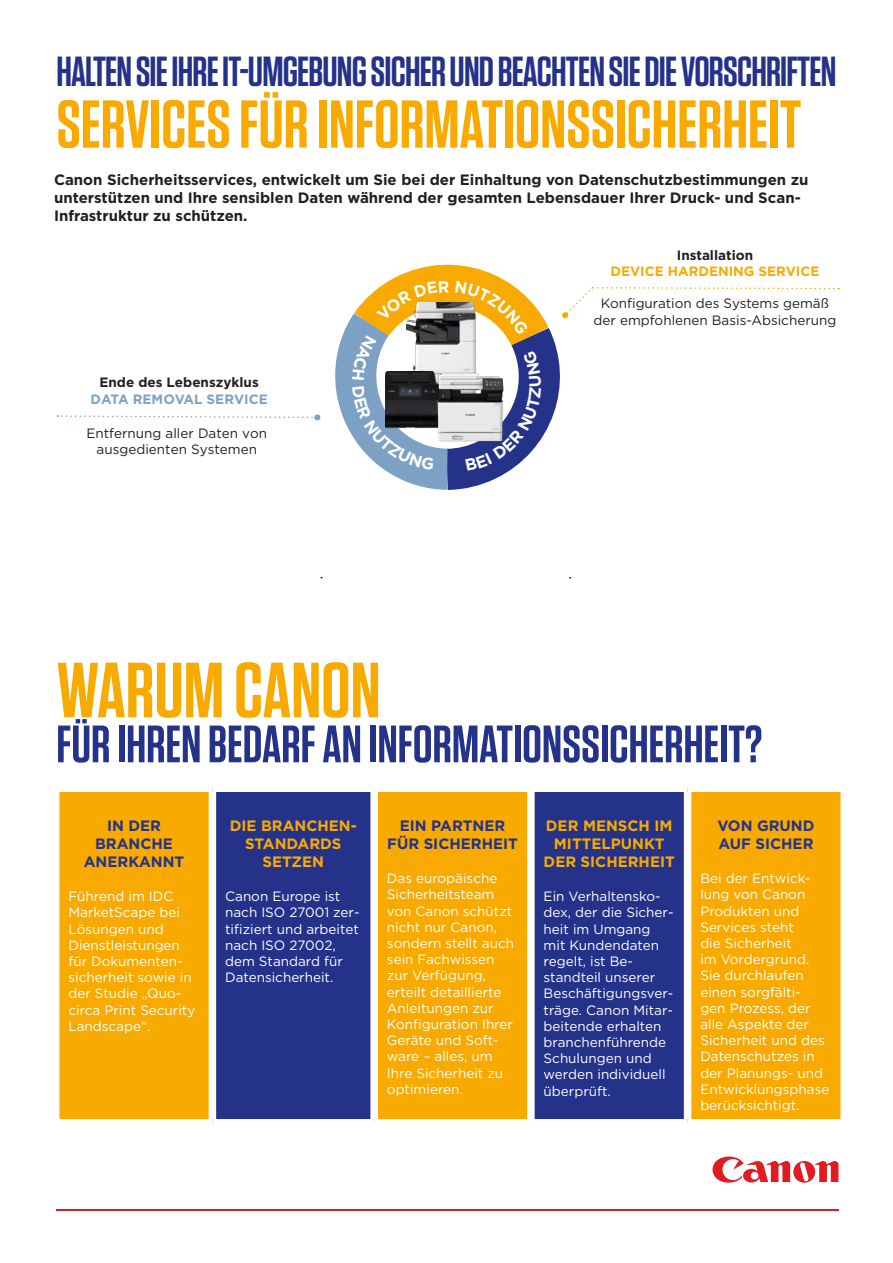
<style>
.page{position:relative;width:893px;height:1263px;background:#fff}
.page>*{position:absolute;margin:0;border:0;box-sizing:border-box;transform-origin:0 0}
.t1{font:600 78px "Tungsten";color:#f8aa00}
.t2{font:600 67.5px "Tungsten";color:#f8aa00}
.t3{font:600 52.5px "Tungsten";color:#25328a}
.t4{font:600 42px "Tungsten";letter-spacing:-.02em;color:#25328a}
.t5{font:700 15px/18px "Gotham";color:#231f20}
.t6{font:700 15px/18px "Gotham";color:#f8aa00;text-align:center}
.t7{font:700 15px/18px "Gotham";color:#25328a;text-align:center}
.t8{font:13.5px/16.2px "Gotham";color:#fff}
.t9{font:13.5px/16.2px "Gotham";color:#231f20;text-align:center}
.t10{font:700 13.5px/16.2px "Gotham";color:#231f20;text-align:center}
.t11{font:700 13.5px/16.2px "Gotham";color:#f8aa00;text-align:center}
.s1{color:#231f20}
.s2{color:#7da1c4}
</style>
<div class="page">
<svg style="left:712px;top:1156px;width:126px;height:27px"></svg>
<hr style="left:56px;top:1209px;width:783px;height:2px;background:#e21a21">
<div style="left:59px;top:792px;width:781px;height:327px;background:#f8aa00"></div>
<svg style="left:216px;top:792px;width:468px;height:327px;background:#6a595c"></svg>
<div style="left:209px;top:792px;width:7px;height:327px;background:#fff"></div>
<div style="left:370px;top:792px;width:8px;height:327px;background:#fff"></div>
<div style="left:527px;top:792px;width:8px;height:327px;background:#fff"></div>
<div style="left:684px;top:792px;width:7px;height:327px;background:#fff"></div>
<svg style="left:57px;top:267px;width:782px;height:223px"></svg>
<p class="t4" style="left:56px;top:49px;width:781px">HALTEN SIE IHRE IT-UMGEBUNG SICHER UND BEACHTEN SIE DIE VORSCHRIFTEN</p>
<p class="t2" style="left:56px;top:89px;width:746px">SERVICES FÜR INFORMATIONSSICHERHEIT</p>
<p class="t5" style="left:54px;top:171px;width:756px">Canon Sicherheitsservices, entwickelt um Sie bei der Einhaltung von Datenschutzbestimmungen zu unterstützen und Ihre sensiblen Daten während der gesamten Lebensdauer Ihrer Druck- und Scan-<br>Infrastruktur zu schützen.</p>
<p class="t11" style="left:610px;top:247px;width:210px"><span class="s1">Installation<br></span>DEVICE HARDENING SERVICE</p>
<p class="t9" style="left:594px;top:295px;width:244px">Konfiguration des Systems gemäß der empfohlenen Basis-Absicherung</p>
<p class="t10" style="left:91px;top:374px;width:179px">Ende des Lebenszyklus<br><span class="s2">DATA REMOVAL SERVICE</span></p>
<p class="t9" style="left:86px;top:425px;width:182px">Entfernung aller Daten von ausgedienten Systemen</p>
<p class="t1" style="left:56px;top:649px;width:326px">WARUM CANON</p>
<p class="t3" style="left:56px;top:716px;width:707px">FÜR IHREN BEDARF AN INFORMATIONSSICHERHEIT?</p>
<p class="t7" style="left:84px;top:816px;width:102px">IN DER<br>BRANCHE<br>ANERKANNT</p>
<p class="t8" style="left:68px;top:888px;width:128px">Führend im IDC<br>MarketScape bei<br>Lösungen und<br>Dienstleistungen für Dokumenten&shy;sicherheit sowie in der Studie „Quo&shy;circa Print Security<br>Landscape“.</p>
<p class="t6" style="left:230px;top:816px;width:129px">DIE BRANCHEN-<br>STANDARDS<br>SETZEN</p>
<p class="t8" style="left:225px;top:888px;width:136px">Canon Europe ist nach ISO 27001 zer&shy;tifiziert und arbeitet nach ISO 27002, dem Standard für<br>Datensicherheit.</p>
<p class="t7" style="left:387px;top:816px;width:132px">EIN PARTNER<br>FÜR SICHERHEIT</p>
<p class="t8" style="left:387px;top:870px;width:129px">Das europäische<br>Sicherheitsteam von Canon schützt nicht nur Canon, sondern stellt auch sein Fachwissen zur Verfügung, erteilt detaillierte<br>Anleitungen zur<br>Konfiguration Ihrer<br>Geräte und Soft&shy;ware – alles, um<br>Ihre Sicherheit zu optimieren.</p>
<p class="t6" style="left:544px;top:816px;width:133px">DER MENSCH IM<br>MITTELPUNKT<br>DER SICHERHEIT</p>
<p class="t8" style="left:544px;top:888px;width:131px">Ein Verhaltensko&shy;dex, der die Sicher&shy;heit im Umgang mit Kundendaten regelt, ist Be&shy;standteil unserer<br>Beschäftigungsver&shy;träge. Canon Mitar&shy;beitende erhalten branchenführende<br>Schulungen und werden individuell überprüft.</p>
<p class="t7" style="left:717px;top:816px;width:99px;text-align:left">VON GRUND<br>AUF SICHER</p>
<p class="t8" style="left:700px;top:870px;width:131px">Bei der Entwick&shy;lung von Canon<br>Produkten und<br>Services steht<br>die Sicherheit<br>im Vordergrund.<br>Sie durchlaufen einen sorgfälti&shy;gen Prozess, der alle Aspekte der<br>Sicherheit und des<br>Datenschutzes in der Planungs- und<br>Entwicklungsphase berücksichtigt.</p>
</div>
